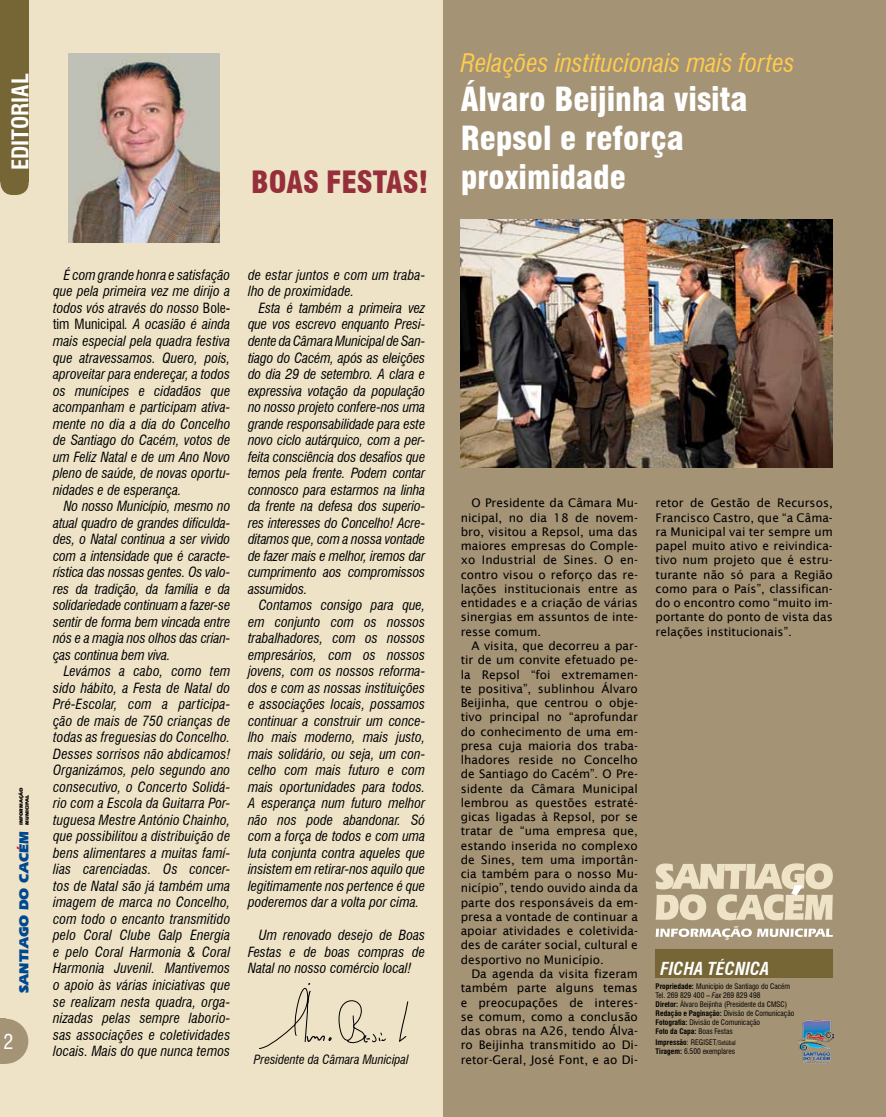
<style>
.page{position:relative;width:886px;height:1117px;background:#fff}
.page>*{position:absolute;margin:0;border:0;box-sizing:border-box;transform-origin:0 0}
.t1{font:900 condensed 32.5px/39px "Swiss 721 BT";color:#fff}
.t2{font:900 condensed 30px "Swiss 721 BT";color:#962e3b}
.t3{font:italic condensed 25px "Swiss 721 BT";color:#ffcc4e}
.t4{font:700 condensed 22.5px "Swiss 721 BT";color:#fff}
.t5{font:condensed 20px "Swiss 721 BT";color:#fff}
.t6{font:italic 700 condensed 17.5px "Swiss 721 BT";color:#fff}
.t7{font:italic condensed 13.75px/16.5px "Swiss 721 BT";color:#000;text-align:justify}
.t8{font:900 13.75px "Eras IT Cby BT";color:#004990}
.t9{font:italic condensed 12.5px "Swiss 721 BT";color:#000}
.t10{font:11.88px/14.2px "Lucida Sans";color:#000;text-align:justify}
.t11{font:condensed 7.5px/9px "Swiss 721 BT";color:#000}
.t12{font:900 5px/6px "Eras IT Cby BT";color:#000}
.s1{font-style:normal}
.s2{font-weight:700}
.s3{font-style:italic}
.s4{font-size:6.25px}
</style>
<div class="page">
<div style="left:0;top:0;width:595px;height:1116px;background:#eee3c7"></div>
<div style="left:443px;top:0;width:443px;height:1116px;background:#a49375"></div>
<svg style="left:5px;top:1018px;width:23px;height:45px"></svg>
<div style="left:0;top:1018px;width:5px;height:45px;background:#a49375"></div>
<div style="left:0;top:0;width:29px;height:195px;background:#766535"></div>
<img style="left:797px;top:1020px;width:36px;height:43px">
<svg style="left:656px;top:863px;width:177px;height:76px"></svg>
<div style="left:656px;top:949px;width:177px;height:28px;background:#766535"></div>
<svg style="left:399px;top:1001px;width:9px;height:41px"></svg>
<svg style="left:259px;top:983px;width:127px;height:66px"></svg>
<img style="left:68px;top:53px;width:151px;height:189px">
<img style="left:461px;top:220px;width:372px;height:247px">
<h3 class="t4" style="left:7px;top:170px;width:98px;rotate:-90deg">EDITORIAL</h3>
<h2 class="t2" style="left:251px;top:164px;width:179px">BOAS FESTAS!</h2>
<p class="t12" style="left:18px;top:824px;width:39px;rotate:-90deg">INFORMAÇÃO<br>MUNICIPAL</p>
<p class="t8" style="left:15px;top:992px;width:163px;rotate:-90deg">SANTIAGO DO CACEM</p>
<h3 class="t5" style="left:4px;top:1029px;width:11px">2</h3>
<p class="t7" style="left:53px;top:266px;width:179px;text-indent:11px">É com grande honra e satisfação que pela primeira vez me dirijo a todos vós através do nosso <span class="s1">Bole&shy;tim Municipal</span>. A ocasião é ainda mais especial pela quadra festiva que atravessamos. Quero, pois, aproveitar para endereçar, a todos os munícipes e cidadãos que acompanham e participam ativa&shy;mente no dia a dia do Concelho de Santiago do Cacém, votos de um Feliz Natal e de um Ano Novo pleno de saúde, de novas oportu&shy;nidades e de esperança.</p>
<p class="t7" style="left:53px;top:497px;width:179px;text-indent:11px">No nosso Município, mesmo no atual quadro de grandes dificulda&shy;des, o Natal continua a ser vivido com a intensidade que é caracte&shy;rística das nossas gentes. Os valo&shy;res da tradição, da família e da solidariedade continuam a fazer-se sentir de forma bem vincada entre nós e a magia nos olhos das crian&shy;ças continua bem viva.</p>
<p class="t7" style="left:53px;top:662px;width:179px;text-indent:11px">Levámos a cabo, como tem sido hábito, a Festa de Natal do Pré-Escolar, com a participa&shy;ção de mais de 750 crianças de todas as freguesias do Concelho.<br>Desses sorrisos não abdicamos!<br>Organizámos, pelo segundo ano consecutivo, o Concerto Solidá&shy;rio com a Escola da Guitarra Por&shy;tuguesa Mestre António Chainho, que possibilitou a distribuição de bens alimentares a muitas famí&shy;lias carenciadas. Os concer&shy;tos de Natal são já também uma imagem de marca no Concelho, com todo o encanto transmitido pelo Coral Clube Galp Energia e pelo Coral Harmonia &amp; Coral Harmonia Juvenil. Mantivemos o apoio às várias iniciativas que se realizam nesta quadra, orga&shy;nizadas pelas sempre laborio&shy;sas associações e coletividades locais. Mais do que nunca temos</p>
<p class="t7" style="left:248px;top:266px;width:179px">de estar juntos e com um traba&shy;lho de proximidade.</p>
<p class="t7" style="left:248px;top:299px;width:179px;text-indent:11px">Esta é também a primeira vez que vos escrevo enquanto Presi&shy;dente da Câmara Municipal de San&shy;tiago do Cacém, após as eleições do dia 29 de setembro. A clara e expressiva votação da população no nosso projeto confere-nos uma grande responsabilidade para este novo ciclo autárquico, com a per&shy;feita consciência dos desafios que temos pela frente. Podem contar connosco para estarmos na linha da frente na defesa dos superio&shy;res interesses do Concelho! Acre&shy;ditamos que, com a nossa vontade de fazer mais e melhor, iremos dar cumprimento aos compromissos assumidos.</p>
<p class="t7" style="left:248px;top:596px;width:179px;text-indent:11px">Contamos consigo para que, em conjunto com os nossos trabalhadores, com os nossos empresários, com os nossos jovens, com os nossos reforma&shy;dos e com as nossas instituições e associações locais, possamos continuar a construir um conce&shy;lho mais moderno, mais justo, mais solidário, ou seja, um con&shy;celho com mais futuro e com mais oportunidades para todos.<br>A esperança num futuro melhor não nos pode abandonar. Só com a força de todos e com uma luta conjunta contra aqueles que insistem em retirar-nos aquilo que legitimamente nos pertence é que poderemos dar a volta por cima.</p>
<p class="t7" style="left:248px;top:926px;width:179px;text-indent:11px">Um renovado desejo de Boas Festas e de boas compras de Natal no nosso comércio local!</p>
<p class="t9" style="left:254px;top:1051px;width:156px">Presidente da Câmara Municipal</p>
<h3 class="t3" style="left:461px;top:48px;width:336px">Relações institucionais mais fortes</h3>
<h1 class="t1" style="left:461px;top:80px;width:288px">Álvaro Beijinha visita<br>Repsol e reforça proximidade</h1>
<p class="t10" style="left:461px;top:496px;width:179px;text-indent:11px">O Presidente da Câmara Mu&shy;nicipal, no dia 18 de novem&shy;bro, visitou a Repsol, uma das maiores empresas do Comple&shy;xo Industrial de Sines. O en&shy;contro visou o reforço das re&shy;lações institucionais entre as entidades e a criação de várias sinergias em assuntos de inte&shy;resse comum.</p>
<p class="t10" style="left:461px;top:638px;width:179px;text-indent:11px">A visita, que decorreu a par&shy;tir de um convite efetuado pe&shy;la Repsol “foi extremamen&shy;te positiva”, sublinhou Álvaro Beijinha, que centrou o obje&shy;tivo principal no “aprofundar do conhecimento de uma em&shy;presa cuja maioria dos traba&shy;lhadores reside no Concelho de Santiago do Cacém”. O Pre&shy;sidente da Câmara Municipal lembrou as questões estraté&shy;gicas ligadas à Repsol, por se tratar de “uma empresa que, estando inserida no complexo de Sines, tem uma importân&shy;cia também para o nosso Mu&shy;nicípio”, tendo ouvido ainda da parte dos responsáveis da em&shy;presa a vontade de continuar a apoiar atividades e coletivida&shy;des de caráter social, cultural e desportivo no Município.</p>
<p class="t10" style="left:461px;top:966px;width:179px;text-indent:11px">Da agenda da visita fizeram também parte alguns temas e preocupações de interes&shy;se comum, como a conclusão das obras na A26, tendo Álva&shy;ro Beijinha transmitido ao Di&shy;retor-Geral, José Font, e ao Di-</p>
<p class="t10" style="left:656px;top:496px;width:179px">retor de Gestão de Recursos, Francisco Castro, que “a Câma&shy;ra Municipal vai ter sempre um papel muito ativo e reivindica&shy;tivo num projeto que é estru&shy;turante não só para a Região como para o País”, classifican&shy;do o encontro como “muito im&shy;portante do ponto de vista das relações institucionais”.</p>
<p class="t6" style="left:660px;top:958px;width:111px">FICHA TÉCNICA</p>
<p class="t11" style="left:656px;top:981px;width:140px"><span class="s2">Propriedade:</span> Município de Santiago do Cacém Tel. 269 829 400 – <span class="s3">Fax</span> 269 829 498<br><span class="s2">Diretor:</span> Álvaro Beijinha (Presidente da CMSC)<br><span class="s2">Redação e Paginação:</span> Divisão de Comunicação <span class="s2">Fotografia:</span> Divisão de Comunicação<br><span class="s2">Foto da Capa:</span> Boas Festas</p>
<p class="t11" style="left:656px;top:1037px;width:82px"><span class="s2">Impressão</span>: REGISET<span class="s4">/Setúbal<br></span><span class="s2">Tiragem:</span> 6.500 exemplares</p>
</div>
